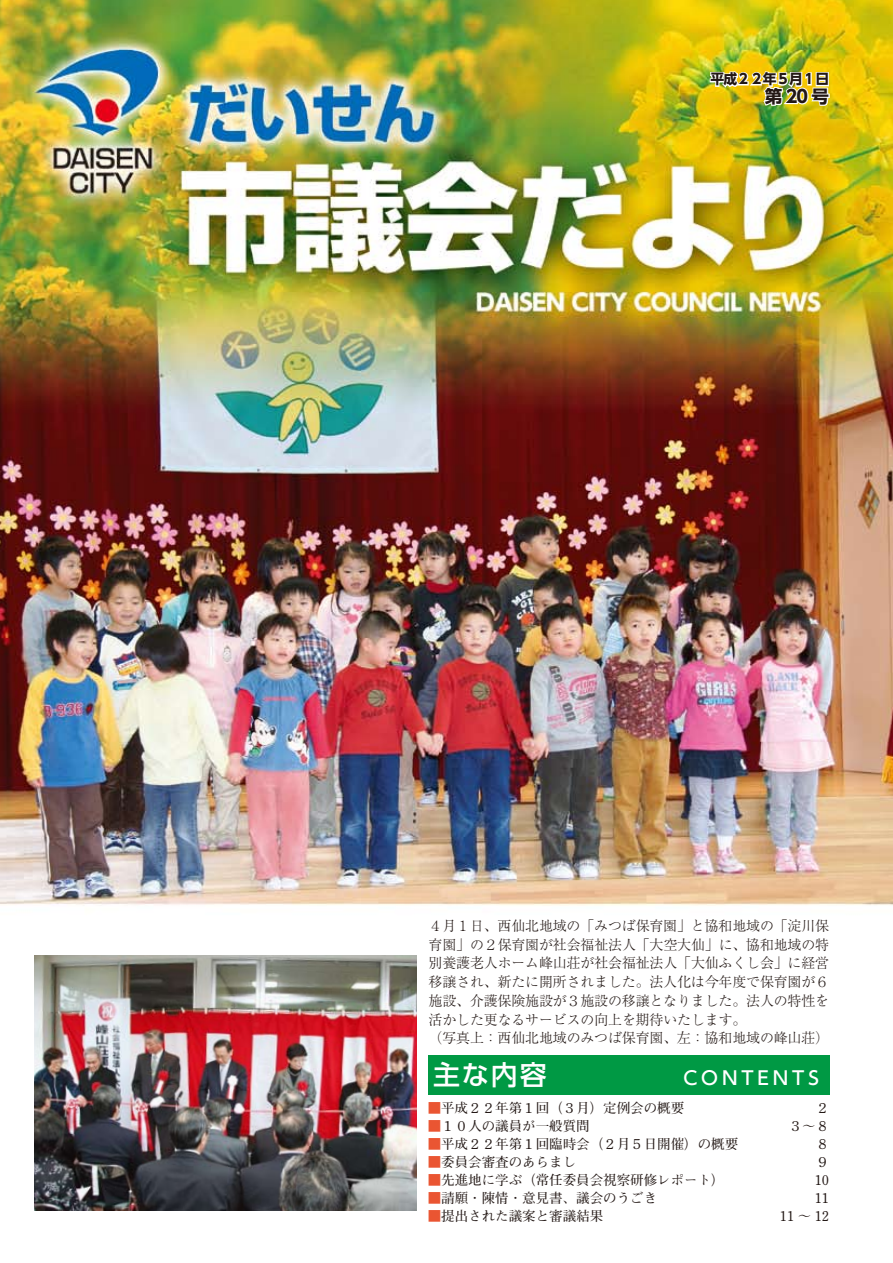
<style>
.page{position:relative;width:893px;height:1263px;background:#fff}
.page>*{position:absolute;margin:0;border:0;box-sizing:border-box;transform-origin:0 0}
.t1{font:500 27px "UD Shin Go Pro";color:#fff}
.t2{font:500 18.6px "UD Shin Go Pro";letter-spacing:.21em;color:#fff}
.t3{font:700 17.55px "UD Shin Go Pro";color:#231815}
.t4{font:300 13.95px/18.8px "Ryumin Pro";letter-spacing:-.01em;color:#231815}
.t5{font:700 13.8px "UD Shin Go Pro";letter-spacing:-.05em;color:#231815}
.t6{font:700 13.5px "Futo Min A101 Pro";color:#231815}
.s1{color:#ea5532}
</style>
<div class="page">
<img style="left:0;top:0;width:893px;height:1211px">
<div style="left:428px;top:1055px;width:401px;height:39px;background:#094"></div>
<img style="left:34px;top:955px;width:383px;height:255px">
<img style="left:709px;top:70px;width:122px;height:37px">
<p class="t5" style="left:710px;top:68px;width:120px">平成２２年５月１日</p>
<p class="t3" style="left:765px;top:82px;width:66px">第20 号</p>
<p class="t4" style="left:429px;top:915px;width:402px">４月１日、西仙北地域の「みつば保育園」と協和地域の「淀川保育園」の２保育園が社会福祉法人「大空大仙」に、協和地域の特別養護老人ホーム峰山荘が社会福祉法人「大仙ふくし会」に経営移譲され、新たに開所されました。法人化は今年度で保育園が６施設、介護保険施設が３施設の移譲となりました。法人の特性を活かした更なるサービスの向上を期待いたします。<br>（写真上：西仙北地域のみつば保育園、左：協和地域の峰山荘(</p>
<h1 class="t1" style="left:433px;top:1052px;width:115px">主な内容</h1>
<h2 class="t2" style="left:683px;top:1063px;width:137px">CONTENTS</h2>
<p class="t6" style="left:428px;top:1097px;width:258px"><span class="s1">■</span>平成２２年第１回（３月）定例会の概要</p>
<p class="t6" style="left:816px;top:1097px;width:15px">２</p>
<p class="t6" style="left:428px;top:1115px;width:163px"><span class="s1">■</span>１０人の議員が一般質問</p>
<p class="t6" style="left:789px;top:1115px;width:42px">３〜８</p>
<p class="t6" style="left:428px;top:1133px;width:312px"><span class="s1">■</span>平成２２年第１回臨時会（２月５日開催）の概要</p>
<p class="t6" style="left:816px;top:1133px;width:15px">８</p>
<p class="t6" style="left:428px;top:1151px;width:150px"><span class="s1">■</span>委員会審査のあらまし</p>
<p class="t6" style="left:816px;top:1151px;width:15px">９</p>
<p class="t6" style="left:428px;top:1169px;width:298px"><span class="s1">■</span>先進地に学ぶ（常任委員会視察研修レポート(</p>
<p class="t6" style="left:815px;top:1169px;width:16px">10</p>
<p class="t6" style="left:428px;top:1188px;width:231px"><span class="s1">■</span>請願・陳情・意見書、議会のうごき</p>
<p class="t6" style="left:815px;top:1188px;width:16px">11</p>
<p class="t6" style="left:428px;top:1206px;width:177px"><span class="s1">■</span>提出された議案と審議結果</p>
<p class="t6" style="left:780px;top:1206px;width:51px">11〜12</p>
</div>
